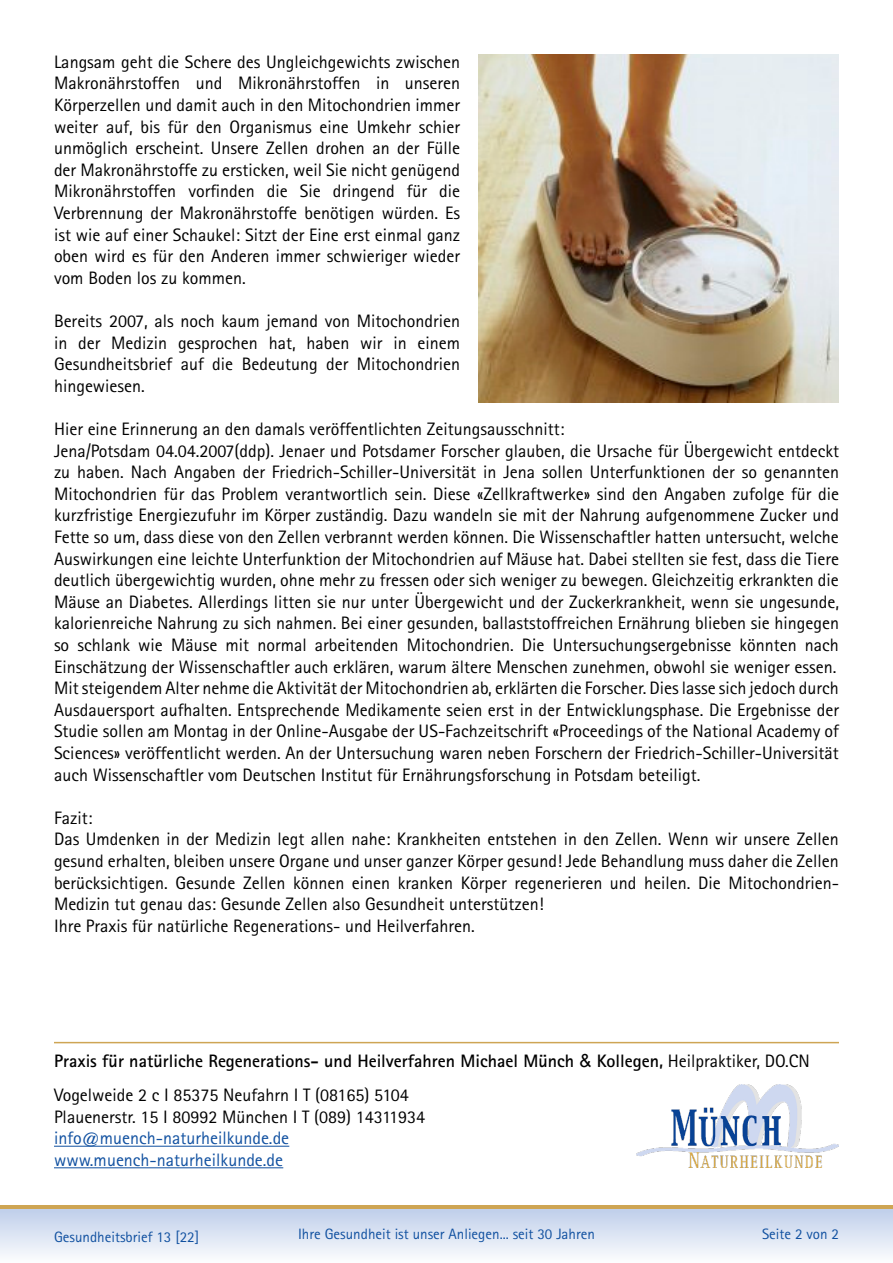
<style>
.page{position:relative;width:893px;height:1263px;background:#fff}
.page>*{position:absolute;margin:0;border:0;box-sizing:border-box;transform-origin:0 0}
.t1{font:18px/21.6px "Rotis Sans Serif";color:#000;text-align:justify}
.t2{font:700 18px "Rotis Sans Serif";color:#000}
.t3{font:18px "Rotis Sans Serif";color:#1050a0}
.t4{font:15px "Rotis Sans Serif";color:#1050a0}
.s1{font-family:"Arial";font-weight:400}
.s2{font-weight:400}
</style>
<div class="page">
<div style="left:0;top:1209px;width:893px;height:54px;background:linear-gradient(to bottom,#bfceea,#fcfcfe)"></div>
<hr style="left:0;top:1205px;width:893px;height:4px;background:#cea554">
<img style="left:479px;top:54px;width:360px;height:348px">
<hr style="left:54px;top:1042px;width:785px;height:1px;background:#cea554">
<img style="left:636px;top:1084px;width:203px;height:83px">
<hr style="left:54px;top:1146px;width:235px;height:1px;background:#1050a0">
<hr style="left:54px;top:1167px;width:229px;height:1px;background:#1050a0">
<p class="t1" style="left:54px;top:51px;width:408px">Langsam geht die Schere des Ungleichgewichts zwischen Makronährstoffen und Mikronährstoffen in unseren Körperzellen und damit auch in den Mitochondrien immer weiter auf, bis für den Organismus eine Umkehr schier unmöglich erscheint. Unsere Zellen drohen an der Fülle der Makronährstoffe zu ersticken, weil Sie nicht genügend Mikronährstoffen vorfinden die Sie dringend für die Verbrennung der Makronährstoffe benötigen würden. Es ist wie auf einer Schaukel: Sitzt der Eine erst einmal ganz oben wird es für den Anderen immer schwieriger wieder vom Boden los zu kommen.</p>
<p class="t1" style="left:54px;top:310px;width:408px">Bereits 2007, als noch kaum jemand von Mitochondrien in der Medizin gesprochen hat, haben wir in einem Gesundheitsbrief auf die Bedeutung der Mitochondrien hingewiesen.</p>
<p class="t1" style="left:54px;top:418px;width:512px">Hier eine Erinnerung an den damals veröffentlichten Zeitungsausschnitt:</p>
<p class="t1" style="left:54px;top:440px;width:787px">Jena/Potsdam 04.04.2007(ddp). Jenaer und Potsdamer Forscher glauben, die Ursache für Übergewicht entdeckt zu haben. Nach Angaben der Friedrich-Schiller-Universität in Jena sollen Unterfunktionen der so genannten Mitochondrien für das Problem verantwortlich sein. Diese «Zellkraftwerke» sind den Angaben zufolge für die kurzfristige Energiezufuhr im Körper zuständig. Dazu wandeln sie mit der Nahrung aufgenommene Zucker und Fette so um, dass diese von den Zellen verbrannt werden können. Die Wissenschaftler hatten untersucht, welche Auswirkungen eine leichte Unterfunktion der Mitochondrien auf Mäuse hat. Dabei stellten sie fest, dass die Tiere deutlich übergewichtig wurden, ohne mehr zu fressen oder sich weniger zu bewegen. Gleichzeitig erkrankten die Mäuse an Diabetes. Allerdings litten sie nur unter Übergewicht und der Zuckerkrankheit, wenn sie ungesunde, kalorienreiche Nahrung zu sich nahmen. Bei einer gesunden, ballaststoffreichen Ernährung blieben sie hingegen so schlank wie Mäuse mit normal arbeitenden Mitochondrien. Die Untersuchungsergebnisse könnten nach Einschätzung der Wissenschaftler auch erklären, warum ältere Menschen zunehmen, obwohl sie weniger essen.</p>
<p class="t1" style="left:54px;top:677px;width:786px">Mit steigendem Alter nehme die Aktivität der Mitochondrien ab, erklärten die Forscher. Dies lasse sich jedoch durch Ausdauersport aufhalten. Entsprechende Medikamente seien erst in der Entwicklungsphase. Die Ergebnisse der Studie sollen am Montag in der Online-Ausgabe der US-Fachzeitschrift «Proceedings of the National Academy of Sciences» veröffentlicht werden. An der Untersuchung waren neben Forschern der Friedrich-Schiller-Universität auch Wissenschaftler vom Deutschen Institut für Ernährungsforschung in Potsdam beteiligt.</p>
<p class="t1" style="left:54px;top:807px;width:40px">Fazit:</p>
<p class="t1" style="left:54px;top:828px;width:786px">Das Umdenken in der Medizin legt allen nahe: Krankheiten entstehen in den Zellen. Wenn wir unsere Zellen gesund erhalten, bleiben unsere Organe und unser ganzer Körper gesund! Jede Behandlung muss daher die Zellen berücksichtigen. Gesunde Zellen können einen kranken Körper regenerieren und heilen. Die Mitochondrien-Medizin tut genau das: Gesunde Zellen also Gesundheit unterstützen!</p>
<p class="t1" style="left:54px;top:915px;width:422px">Ihre Praxis für natürliche Regenerations- und Heilverfahren.</p>
<p class="t2" style="left:54px;top:1049px;width:757px">Praxis für natürliche Regenerations- und Heilverfahren Michael Münch <span class="s1">&amp;</span> Kollegen, <span class="s2">Heilpraktiker, DO.CN</span></p>
<p class="t1" style="left:54px;top:1084px;width:356px">Vogelweide 2 c I 85375 Neufahrn I T (08165) 5104</p>
<p class="t1" style="left:54px;top:1106px;width:373px">Plauenerstr. 15 I 80992 München I T (089) 14311934</p>
<p class="t3" style="left:54px;top:1128px;width:237px">info@muench-naturheilkunde.de</p>
<p class="t3" style="left:54px;top:1149px;width:231px">www.muench-naturheilkunde.de</p>
<p class="t4" style="left:54px;top:1228px;width:147px">Gesundheitsbrief 13 [22]</p>
<p class="t4" style="left:298px;top:1225px;width:298px">Ihre Gesundheit ist unser Anliegen... seit 30 Jahren</p>
<p class="t4" style="left:762px;top:1225px;width:78px">Seite 2 von 2</p>
</div>
